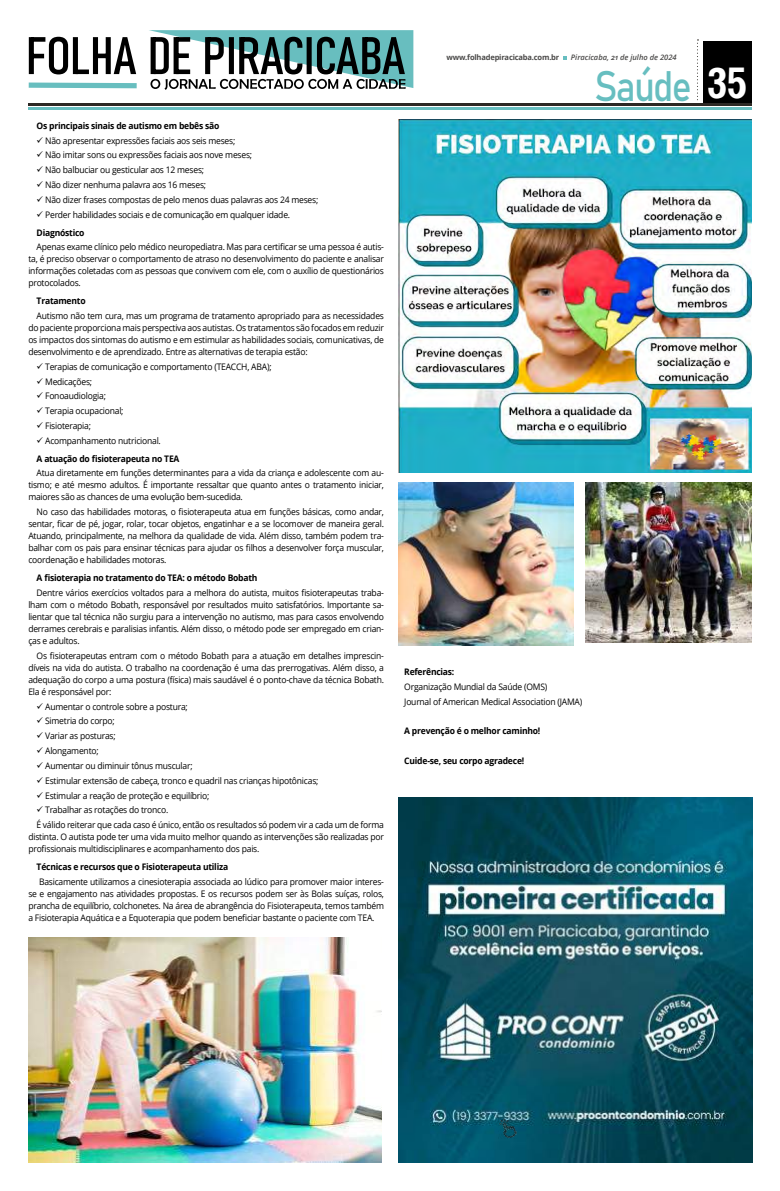
<style>
.page{position:relative;width:780px;height:1191px;background:#fff}
.page>*{position:absolute;margin:0;border:0;box-sizing:border-box;transform-origin:0 0}
.t1{font:42.1px "Bahnschrift";letter-spacing:-.045em;color:#67bec0;scale:.89 1}
.t2{font:9px/12px "Open Sans";letter-spacing:-.025em;color:#000;text-align:justify;scale:.95 1}
.t3{font:700 9px/17.7px "Open Sans";letter-spacing:-.025em;color:#000;scale:.95 1}
.t4{font:700 7.6px "Open Sans";letter-spacing:-.025em;color:#4a4948}
.t5{font:italic 600 7.6px "Open Sans";color:#4a4948}
.s1{font-weight:700}
.s2{font-weight:400}
.s3{font-family:"Arena Condensed";font-weight:700;font-size:40.6px;color:#fff}
</style>
<div class="page">
<div style="left:703px;top:41px;width:48px;height:65px;background:#000"></div>
<hr style="left:28px;top:107px;width:723px;height:2px;background:#67bec0">
<hr style="left:28px;top:103px;width:723px;height:3px;background:#2c2824">
<svg style="left:697px;top:39px;width:1px;height:62px"></svg>
<svg style="left:563px;top:56px;width:4px;height:4px"></svg>
<svg style="left:28px;top:30px;width:385px;height:60px"></svg>
<img style="left:398px;top:797px;width:354px;height:365px">
<img style="left:498px;top:1118px;width:18px;height:20px">
<img style="left:28px;top:937px;width:353px;height:225px">
<img style="left:398px;top:119px;width:353px;height:353px">
<img style="left:398px;top:482px;width:175px;height:163px">
<img style="left:585px;top:482px;width:166px;height:161px">
<p class="t3" style="left:37px;top:116px;width:194px">Os principais sinais de autismo em bebês são</p>
<p class="t2" style="left:37px;top:134px;width:211px">✓ Não apresentar expressões faciais aos seis meses;</p>
<p class="t2" style="left:37px;top:149px;width:228px">✓ Não imitar sons ou expressões faciais aos nove meses;</p>
<p class="t2" style="left:37px;top:164px;width:178px">✓ Não balbuciar ou gesticular aos 12 meses;</p>
<p class="t2" style="left:37px;top:179px;width:180px">✓ Não dizer nenhuma palavra aos 16 meses;</p>
<p class="t2" style="left:37px;top:193px;width:298px">✓ Não dizer frases compostas de pelo menos duas palavras aos 24 meses;</p>
<p class="t2" style="left:37px;top:205px;width:268px;line-height:17.7px">✓ Perder habilidades sociais e de comunicação em qualquer idade.<br><span class="s1">Diagnóstico</span></p>
<p class="t2" style="left:28px;top:241px;width:376px;text-indent:8px">Apenas exame clínico pelo médico neuropediatra. Mas para certificar se uma pessoa é autis&shy;ta, é preciso observar o comportamento de atraso no desenvolvimento do paciente e analisar informações coletadas com as pessoas que convivem com ele, com o auxílio de questionários protocolados.</p>
<p class="t3" style="left:37px;top:292px;width:53px">Tratamento</p>
<p class="t2" style="left:28px;top:309px;width:376px;text-indent:8px">Autismo não tem cura, mas um programa de tratamento apropriado para as necessidades do paciente proporciona mais perspectiva aos autistas. Os tratamentos são focados em reduzir os impactos dos sintomas do autismo e em estimular as habilidades sociais, comunicativas, de desenvolvimento e de aprendizado. Entre as alternativas de terapia estão:</p>
<p class="t2" style="left:37px;top:360px;width:249px">✓ Terapias de comunicação e comportamento (TEACCH, ABA);</p>
<p class="t2" style="left:37px;top:375px;width:60px">✓ Medicações;</p>
<p class="t2" style="left:37px;top:390px;width:74px">✓ Fonoaudiologia;</p>
<p class="t2" style="left:37px;top:405px;width:93px">✓ Terapia ocupacional;</p>
<p class="t2" style="left:37px;top:419px;width:59px">✓ Fisioterapia;</p>
<p class="t3" style="left:37px;top:431px;width:152px">✓ <span class="s2">Acompanhamento nutricional.<br></span>A atuação do fisioterapeuta no TEA</p>
<p class="t2" style="left:28px;top:467px;width:376px;text-indent:8px">Atua diretamente em funções determinantes para a vida da criança e adolescente com au&shy;tismo; e até mesmo adultos. É importante ressaltar que quanto antes o tratamento iniciar, maiores são as chances de uma evolução bem-sucedida.</p>
<p class="t2" style="left:28px;top:506px;width:376px;text-indent:8px">No caso das habilidades motoras, o fisioterapeuta atua em funções básicas, como andar, sentar, ficar de pé, jogar, rolar, tocar objetos, engatinhar e a se locomover de maneira geral.<br>Atuando, principalmente, na melhora da qualidade de vida. Além disso, também podem tra&shy;balhar com os pais para ensinar técnicas para ajudar os filhos a desenvolver força muscular, coordenação e habilidades motoras.</p>
<p class="t3" style="left:37px;top:568px;width:234px">A fisioterapia no tratamento do TEA: o método Bobath</p>
<p class="t2" style="left:28px;top:586px;width:376px;text-indent:8px">Dentre vários exercícios voltados para a melhora do autista, muitos fisioterapeutas traba&shy;lham com o método Bobath, responsável por resultados muito satisfatórios. Importante sa&shy;lientar que tal técnica não surgiu para a intervenção no autismo, mas para casos envolvendo derrames cerebrais e paralisias infantis. Além disso, o método pode ser empregado em crian&shy;ças e adultos.</p>
<p class="t2" style="left:28px;top:649px;width:376px;text-indent:8px">Os fisioterapeutas entram com o método Bobath para a atuação em detalhes imprescin&shy;díveis na vida do autista. O trabalho na coordenação é uma das prerrogativas. Além disso, a adequação do corpo a uma postura (física) mais saudável é o ponto-chave da técnica Bobath.<br>Ela é responsável por:</p>
<p class="t2" style="left:37px;top:700px;width:161px">✓ Aumentar o controle sobre a postura;</p>
<p class="t2" style="left:37px;top:715px;width:84px">✓ Simetria do corpo;</p>
<p class="t2" style="left:37px;top:729px;width:85px">✓ Variar as posturas;</p>
<p class="t2" style="left:37px;top:744px;width:67px">✓ Alongamento;</p>
<p class="t2" style="left:37px;top:759px;width:166px">✓ Aumentar ou diminuir tônus muscular;</p>
<p class="t2" style="left:37px;top:774px;width:298px">✓ Estimular extensão de cabeça, tronco e quadril nas crianças hipotônicas;</p>
<p class="t2" style="left:37px;top:789px;width:183px">✓ Estimular a reação de proteção e equilíbrio;</p>
<p class="t2" style="left:37px;top:802px;width:367px;line-height:14.8px">✓ Trabalhar as rotações do tronco.<br>É válido reiterar que cada caso é único, então os resultados só podem vir a cada um de forma</p>
<p class="t2" style="left:28px;top:830px;width:376px">distinta. O autista pode ter uma vida muito melhor quando as intervenções são realizadas por profissionais multidisciplinares e acompanhamento dos pais.</p>
<p class="t3" style="left:37px;top:857px;width:203px">Técnicas e recursos que o Fisioterapeuta utiliza</p>
<p class="t2" style="left:28px;top:875px;width:376px;text-indent:11px">Basicamente utilizamos a cinesioterapia associada ao lúdico para promover maior interes&shy;se e engajamento nas atividades propostas. E os recursos podem ser às Bolas suíças, rolos, prancha de equilíbrio, colchonetes. Na área de abrangência do Fisioterapeuta, temos também a Fisioterapia Aquática e a Equoterapia que podem beneficiar bastante o paciente com TEA.</p>
<p class="t4" style="left:446px;top:52px;width:114px">www.folhadepiracicaba.com.br</p>
<p class="t5" style="left:571px;top:52px;width:107px">Piracicaba, 21 de julho de 2024</p>
<h1 class="t1" style="left:594px;top:55px;width:173px">Saúde <span class="s3">35</span></h1>
<p class="t3" style="left:404px;top:662px;width:54px">Referências:</p>
<p class="t2" style="left:404px;top:679px;width:189px;line-height:14.8px">Organização Mundial da Saúde (OMS)<br>Journal of American Medical Association (JAMA)</p>
<p class="t3" style="left:404px;top:722px;width:145px">A prevenção é o melhor caminho!</p>
<p class="t3" style="left:404px;top:751px;width:128px">Cuide-se, seu corpo agradece!</p>
</div>
